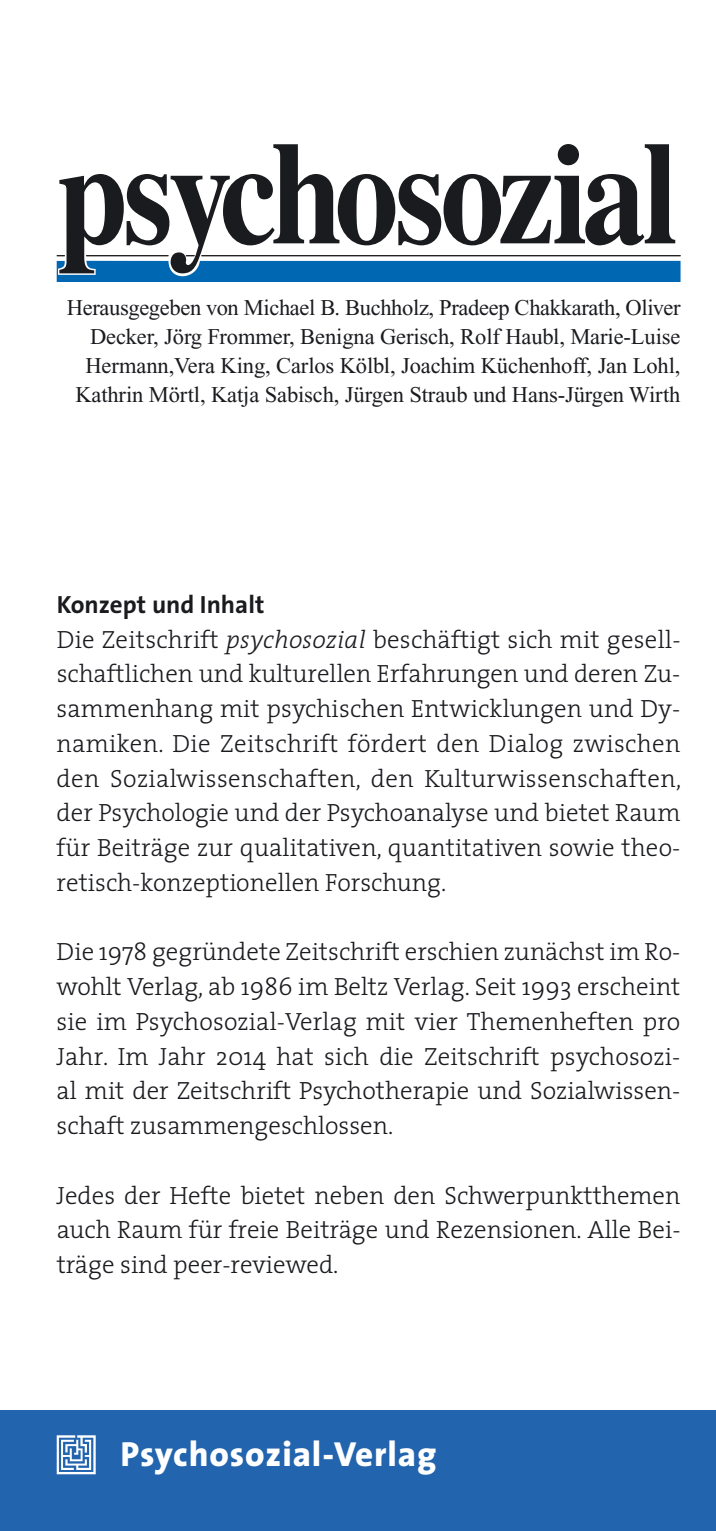
<style>
.page{position:relative;width:716px;height:1531px;background:#fff}
.page>*{position:absolute;margin:0;border:0;box-sizing:border-box;transform-origin:0 0}
.t1{font:800 35px "The Sans";letter-spacing:.025em;color:#fff}
.t2{font:300 25px/34.8px "The Serif";color:#1a1b1f;text-align:justify}
.t3{font:700 25px "The Sans";color:#1a1b1f}
.t4{font:22.5px/29px "Times New Roman";letter-spacing:-.005em;color:#1a1b1f;text-align:right}
.s1{font-style:italic}
</style>
<div class="page">
<div style="left:0;top:1410px;width:716px;height:121px;background:#2264ae"></div>
<svg style="left:57px;top:1435px;width:39px;height:39px"></svg>
<svg style="left:57px;top:144px;width:623px;height:137px"></svg>
<hr style="left:201px;top:255px;width:479px;height:1px;background:#1a1b1f">
<p class="t4" style="left:67px;top:295px;width:615px">Herausgegeben von Michael B. Buchholz, Pradeep Chakkarath, Oliver Decker, Jörg Frommer, Benigna Gerisch, Rolf Haubl, Marie-Luise Hermann,Vera King, Carlos Kölbl, Joachim Küchenhoff, Jan Lohl, Kathrin Mörtl, Katja Sabisch, Jürgen Straub und Hans-Jürgen Wirth</p>
<p class="t3" style="left:57px;top:594px;width:209px">Konzept und Inhalt</p>
<p class="t2" style="left:57px;top:624px;width:626px">Die Zeitschrift <span class="s1">psychosozial</span> beschäftigt sich mit gesell&shy;schaftlichen und kulturellen Erfahrungen und deren Zu&shy;sammenhang mit psychischen Entwicklungen und Dy&shy;namiken. Die Zeitschrift fördert den Dialog zwischen den Sozialwissenschaften, den Kulturwissenschaften, der Psychologie und der Psychoanalyse und bietet Raum für Beiträge zur qualitativen, quantitativen sowie theo&shy;retisch-konzeptionellen Forschung.</p>
<p class="t2" style="left:57px;top:937px;width:625px">Die 1978 gegründete Zeitschrift erschien zunächst im Ro&shy;wohlt Verlag, ab 1986 im Beltz Verlag. Seit 1993 erscheint sie im Psychosozial-Verlag mit vier Themenheften pro Jahr. Im Jahr 2014 hat sich die Zeitschrift psychosozi&shy;al mit der Zeitschrift Psychotherapie und Sozialwissen&shy;schaft zusammengeschlossen.</p>
<p class="t2" style="left:57px;top:1180px;width:625px">Jedes der Hefte bietet neben den Schwerpunktthemen auch Raum für freie Beiträge und Rezensionen. Alle Bei&shy;träge sind peer-reviewed.</p>
<h1 class="t1" style="left:120px;top:1440px;width:318px">Psychosozial-Verlag</h1>
</div>
